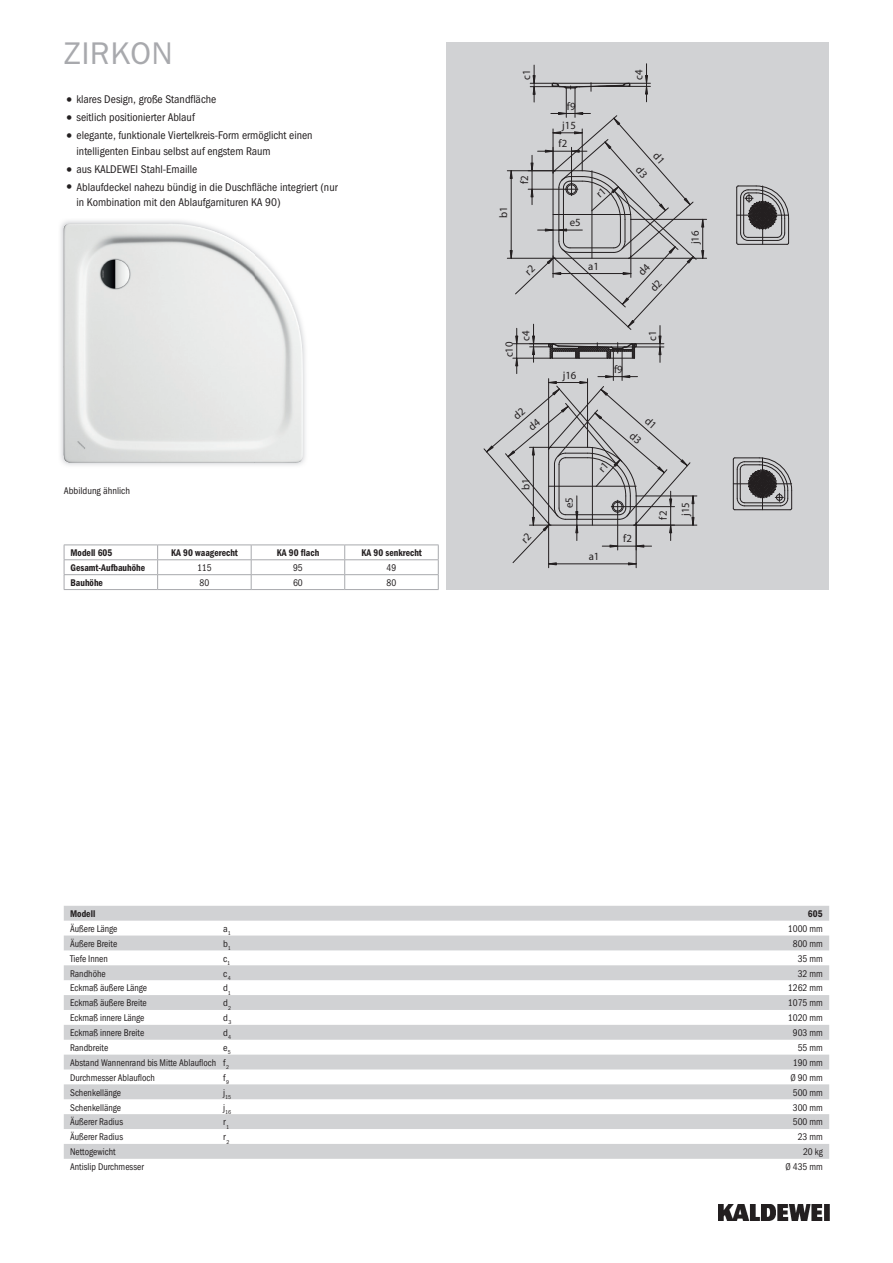
<style>
.page{position:relative;width:893px;height:1263px;background:#fff}
.page>*{position:absolute;margin:0;border:0;box-sizing:border-box;transform-origin:0 0}
.t1{font:31.5px "Franklin Gothic ITC";letter-spacing:.01em;color:#a8a9ad}
.t2{font:11.25px/15.8px "Franklin Gothic Cond ITC";color:#231f20}
.t3{font:10.95px/18.5px "Myriad Pro";color:#231f20}
.t4{font:9.75px "Franklin Gothic Cond ITC";color:#231f20;scale:.95 1}
.t5{font:600 9.75px "Franklin Gothic Cond ITC";color:#231f20;scale:.95 1}
.t6{font:9.75px "Franklin Gothic Cond ITC";color:#231f20}
.t7{font:5.7px "Franklin Gothic Cond ITC";color:#231f20}
.s1{font-size:15.75px}
</style>
<div class="page">
<img style="left:719px;top:1204px;width:110px;height:16px">
<div style="left:446px;top:43px;width:383px;height:547px;background:#d1d2d4"></div>
<svg style="left:736px;top:185px;width:53px;height:60px"></svg>
<svg style="left:733px;top:457px;width:59px;height:53px"></svg>
<img style="left:60px;top:220px;width:246px;height:246px">
<img style="left:64px;top:224px;width:191px;height:238px">
<img style="left:255px;top:254px;width:48px;height:209px">
<svg style="left:64px;top:906px;width:765px;height:253px;fill:#d4d5d7"></svg>
<hr style="left:64px;top:545px;width:94px;height:1px;background:#a8a9ad">
<hr style="left:158px;top:545px;width:93px;height:1px;background:#a8a9ad">
<hr style="left:251px;top:545px;width:94px;height:1px;background:#a8a9ad">
<hr style="left:345px;top:545px;width:94px;height:1px;background:#a8a9ad">
<hr style="left:64px;top:559px;width:94px;height:1px;background:#a8a9ad">
<hr style="left:158px;top:559px;width:93px;height:1px;background:#a8a9ad">
<hr style="left:251px;top:559px;width:94px;height:1px;background:#a8a9ad">
<hr style="left:345px;top:559px;width:94px;height:1px;background:#a8a9ad">
<hr style="left:64px;top:574px;width:94px;height:1px;background:#a8a9ad">
<svg style="left:64px;top:545px;width:1px;height:44px"></svg>
<hr style="left:64px;top:589px;width:94px;height:1px;background:#a8a9ad">
<hr style="left:158px;top:574px;width:93px;height:1px;background:#a8a9ad">
<svg style="left:157px;top:545px;width:1px;height:44px"></svg>
<hr style="left:158px;top:589px;width:93px;height:1px;background:#a8a9ad">
<hr style="left:251px;top:574px;width:94px;height:1px;background:#a8a9ad">
<svg style="left:251px;top:545px;width:1px;height:44px"></svg>
<hr style="left:251px;top:589px;width:94px;height:1px;background:#a8a9ad">
<hr style="left:345px;top:574px;width:94px;height:1px;background:#a8a9ad">
<svg style="left:344px;top:545px;width:1px;height:44px"></svg>
<svg style="left:438px;top:545px;width:1px;height:44px"></svg>
<hr style="left:345px;top:589px;width:94px;height:1px;background:#a8a9ad">
<svg style="left:483px;top:64px;width:224px;height:504px"></svg>
<h1 class="t1" style="left:64px;top:34px;width:111px">ZIRKON</h1>
<p class="t2" style="left:64px;top:92px;width:154px"><span class="s1">•</span> klares Design, große Standfläche</p>
<p class="t2" style="left:64px;top:110px;width:132px"><span class="s1">•</span> seitlich positionierter Ablauf</p>
<p class="t2" style="left:77px;top:127px;width:238px;text-indent:-13px"><span class="s1">•</span> elegante, funktionale Viertelkreis-Form ermöglicht einen intelligenten Einbau selbst auf engstem Raum</p>
<p class="t2" style="left:64px;top:161px;width:135px"><span class="s1">•</span> aus KALDEWEI Stahl-Emaille</p>
<p class="t2" style="left:77px;top:179px;width:263px;text-indent:-13px"><span class="s1">•</span> Ablaufdeckel nahezu bündig in die Duschfläche integriert (nur in Kombination mit den Ablaufgarnituren KA 90)</p>
<p class="t6" style="left:64px;top:485px;width:68px">Abbildung ähnlich</p>
<p class="t5" style="left:70px;top:547px;width:46px">Modell 605</p>
<p class="t5" style="left:171px;top:547px;width:72px">KA 90 waagerecht</p>
<p class="t5" style="left:277px;top:547px;width:46px">KA 90 flach</p>
<p class="t5" style="left:361px;top:547px;width:65px">KA 90 senkrecht</p>
<p class="t5" style="left:70px;top:562px;width:80px">Gesamt-Aufbauhöhe</p>
<p class="t4" style="left:197px;top:562px;width:17px">115</p>
<p class="t4" style="left:293px;top:562px;width:12px">95</p>
<p class="t4" style="left:387px;top:562px;width:12px">49</p>
<p class="t5" style="left:70px;top:577px;width:36px">Bauhöhe</p>
<p class="t4" style="left:200px;top:577px;width:12px">80</p>
<p class="t4" style="left:293px;top:577px;width:12px">60</p>
<p class="t4" style="left:387px;top:577px;width:12px">80</p>
<p class="t3" style="left:517px;top:80px;width:12px;rotate:-90deg">c1</p>
<p class="t3" style="left:630px;top:80px;width:12px;rotate:-90deg">c4</p>
<p class="t3" style="left:567px;top:97px;width:10px">f9</p>
<p class="t3" style="left:494px;top:218px;width:13px;rotate:-90deg">b1</p>
<p class="t3" style="left:515px;top:184px;width:10px;rotate:-90deg">f2</p>
<p class="t3" style="left:559px;top:116px;width:19px;text-indent:4px">j15 f2</p>
<p class="t3" style="left:570px;top:213px;width:12px">e5</p>
<p class="t3" style="left:588px;top:257px;width:12px">a1</p>
<p class="t3" style="left:663px;top:146px;width:14px;line-height:22.4px;rotate:49deg">d1 d3</p>
<p class="t3" style="left:500px;top:357px;width:17px;rotate:-90deg">c10</p>
<p class="t3" style="left:517px;top:341px;width:12px;rotate:-90deg">c4</p>
<p class="t3" style="left:643px;top:341px;width:12px;rotate:-90deg">c1</p>
<p class="t3" style="left:614px;top:360px;width:10px">f9</p>
<p class="t3" style="left:563px;top:366px;width:15px">j16</p>
<p class="t3" style="left:686px;top:244px;width:15px;rotate:-90deg">j16</p>
<p class="t3" style="left:516px;top:490px;width:13px;rotate:-90deg">b1</p>
<p class="t3" style="left:560px;top:508px;width:12px;rotate:-90deg">e5</p>
<p class="t3" style="left:589px;top:547px;width:12px">a1</p>
<p class="t3" style="left:623px;top:529px;width:10px">f2</p>
<p class="t3" style="left:654px;top:519px;width:10px;rotate:-90deg">f2</p>
<p class="t3" style="left:676px;top:516px;width:15px;rotate:-90deg">j15</p>
<p class="t5" style="left:70px;top:908px;width:28px">Modell</p>
<p class="t5" style="left:808px;top:908px;width:17px">605</p>
<p class="t4" style="left:70px;top:923px;width:51px">Äußere Länge</p>
<p class="t6" style="left:223px;top:923px;width:9px">a<sub>1</sub></p>
<p class="t4" style="left:788px;top:923px;width:38px">1000 mm</p>
<p class="t4" style="left:70px;top:938px;width:51px">Äußere Breite</p>
<p class="t6" style="left:223px;top:938px;width:9px">b<sub>1</sub></p>
<p class="t4" style="left:793px;top:938px;width:33px">800 mm</p>
<p class="t4" style="left:70px;top:953px;width:41px">Tiefe Innen</p>
<p class="t6" style="left:223px;top:953px;width:8px">c<sub>1</sub></p>
<p class="t4" style="left:798px;top:953px;width:28px">35 mm</p>
<p class="t4" style="left:70px;top:967px;width:39px">Randhöhe</p>
<p class="t6" style="left:223px;top:967px;width:9px">c<sub>4</sub></p>
<p class="t4" style="left:798px;top:967px;width:28px">32 mm</p>
<p class="t4" style="left:70px;top:982px;width:83px">Eckmaß äußere Länge</p>
<p class="t6" style="left:223px;top:982px;width:9px">d<sub>1</sub></p>
<p class="t4" style="left:788px;top:982px;width:38px">1262 mm</p>
<p class="t4" style="left:70px;top:997px;width:82px">Eckmaß äußere Breite</p>
<p class="t6" style="left:223px;top:997px;width:9px">d<sub>2</sub></p>
<p class="t4" style="left:788px;top:997px;width:38px">1075 mm</p>
<p class="t4" style="left:70px;top:1012px;width:80px">Eckmaß innere Länge</p>
<p class="t6" style="left:223px;top:1012px;width:10px">d<sub>3</sub></p>
<p class="t4" style="left:788px;top:1012px;width:38px">1020 mm</p>
<p class="t4" style="left:70px;top:1027px;width:80px">Eckmaß innere Breite</p>
<p class="t6" style="left:223px;top:1027px;width:9px">d<sub>4</sub></p>
<p class="t4" style="left:793px;top:1027px;width:33px">903 mm</p>
<p class="t4" style="left:70px;top:1042px;width:42px">Randbreite</p>
<p class="t6" style="left:223px;top:1042px;width:9px">e<sub>5</sub></p>
<p class="t4" style="left:798px;top:1042px;width:28px">55 mm</p>
<p class="t4" style="left:70px;top:1057px;width:169px">Abstand Wannenrand bis Mitte Ablaufloch f<sub>2</sub></p>
<p class="t4" style="left:793px;top:1057px;width:33px">190 mm</p>
<p class="t4" style="left:70px;top:1072px;width:91px">Durchmesser Ablaufloch</p>
<p class="t6" style="left:223px;top:1072px;width:7px">f<sub>9</sub></p>
<p class="t4" style="left:790px;top:1072px;width:36px">Ø 90 mm</p>
<p class="t4" style="left:70px;top:1087px;width:55px">Schenkellänge</p>
<p class="t7" style="left:223px;top:1094px;width:9px"><sup>j</sup>15</p>
<p class="t4" style="left:793px;top:1087px;width:33px">500 mm</p>
<p class="t4" style="left:70px;top:1101px;width:55px">Schenkellänge</p>
<p class="t7" style="left:223px;top:1108px;width:9px"><sup>j</sup>16</p>
<p class="t4" style="left:793px;top:1101px;width:33px">300 mm</p>
<p class="t4" style="left:70px;top:1116px;width:57px">Äußerer Radius</p>
<p class="t6" style="left:223px;top:1116px;width:7px">r<sub>1</sub></p>
<p class="t4" style="left:793px;top:1116px;width:33px">500 mm</p>
<p class="t4" style="left:70px;top:1131px;width:57px">Äußerer Radius</p>
<p class="t6" style="left:223px;top:1131px;width:8px">r<sub>2</sub></p>
<p class="t4" style="left:798px;top:1131px;width:28px">23 mm</p>
<p class="t4" style="left:70px;top:1146px;width:49px">Nettogewicht</p>
<p class="t4" style="left:803px;top:1146px;width:22px">20 kg</p>
<p class="t4" style="left:70px;top:1161px;width:79px">Antislip Durchmesser</p>
<p class="t4" style="left:785px;top:1161px;width:41px">Ø 435 mm</p>
</div>
